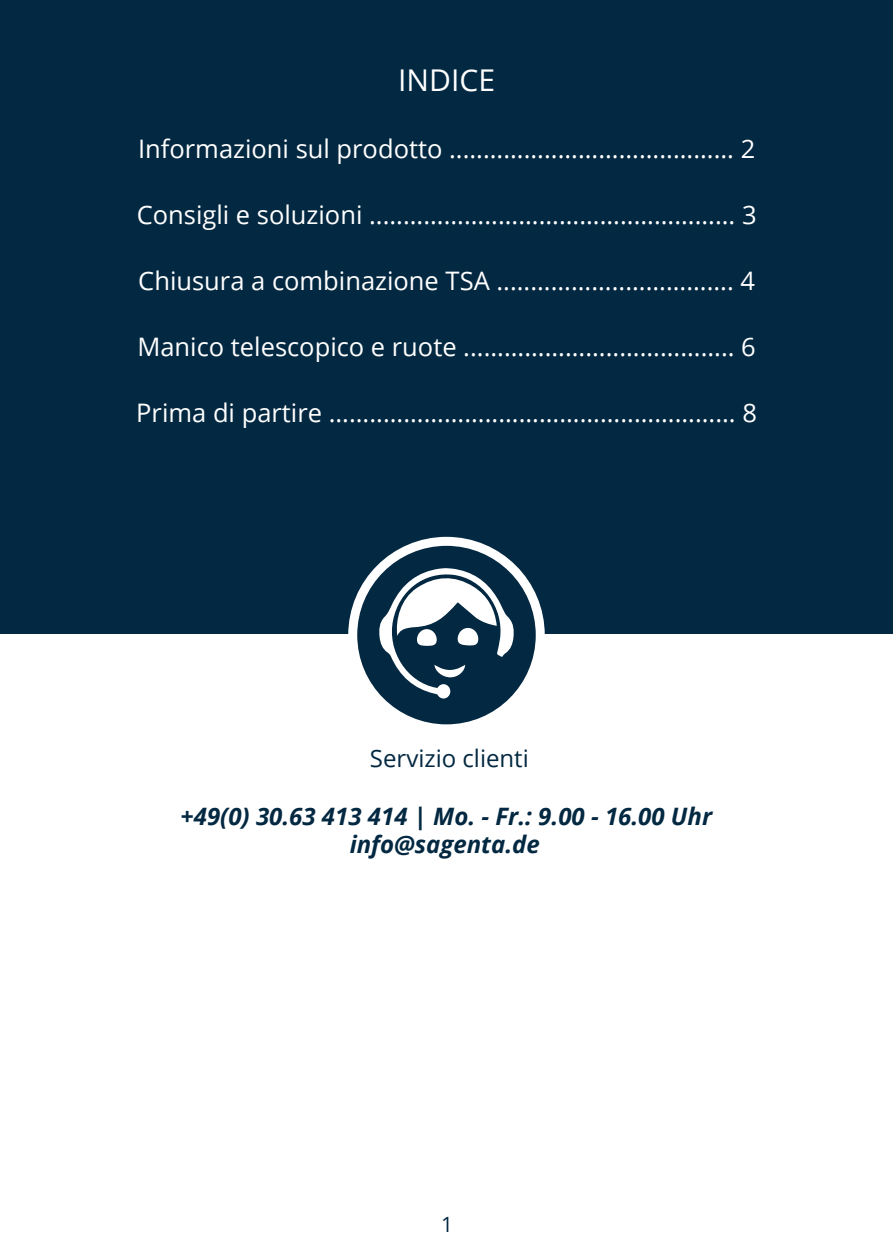
<style>
.page{position:relative;width:893px;height:1259px;background:#fff}
.page>*{position:absolute;margin:0;border:0;box-sizing:border-box;transform-origin:0 0}
.t1{font:30px "Open Sans";color:#fff}
.t2{font:25.5px "Open Sans";color:#fff}
.t3{font:italic 700 24px/28.8px "Open Sans";color:#032841;text-align:center}
.t4{font:24px "Open Sans";color:#032841}
.t5{font:21px "Open Sans";color:#032841}
</style>
<div class="page">
<div style="left:0;top:0;width:893px;height:634px;background:#032841"></div>
<svg style="left:353px;top:541px;width:187px;height:188px;fill:#032841"></svg>
<div style="left:348px;top:537px;width:197px;height:196px;border:9px solid #fff;border-radius:50%"></div>
<svg style="left:379px;top:568px;width:135px;height:131px"></svg>
<p class="t1" style="left:398px;top:60px;width:98px">INDICE</p>
<p class="t2" style="left:138px;top:131px;width:619px">Informazioni sul prodotto .......................................... 2</p>
<p class="t2" style="left:137px;top:197px;width:621px">Consigli e soluzioni ...................................................... 3</p>
<p class="t2" style="left:138px;top:263px;width:618px">Chiusura a combinazione TSA ................................... 4</p>
<p class="t2" style="left:137px;top:329px;width:620px">Manico telescopico e ruote ........................................ 6</p>
<p class="t2" style="left:136px;top:395px;width:622px">Prima di partire ............................................................ 8</p>
<p class="t4" style="left:370px;top:742px;width:160px">Servizio clienti</p>
<p class="t3" style="left:181px;top:801px;width:533px">+49(0) 30.63 413 414 | Mo. - Fr.: 9.00 - 16.00 Uhr info@sagenta.de</p>
<p class="t5" style="left:441px;top:1210px;width:14px">1</p>
</div>
